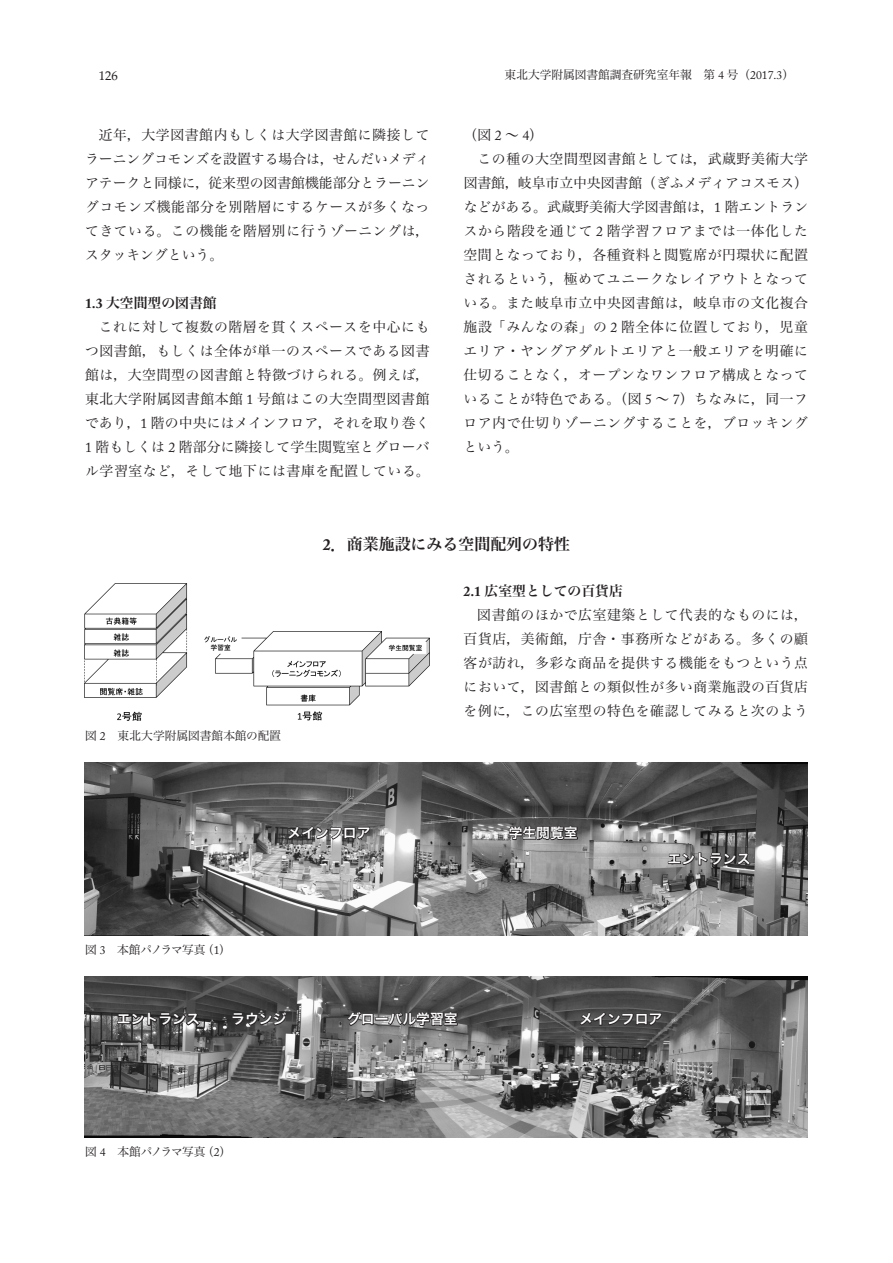
<style>
.page{position:relative;width:893px;height:1263px;background:#fff}
.page>*{position:absolute;margin:0;border:0;box-sizing:border-box;transform-origin:0 0}
.t1{font:15.9px "Hira Min Pro W6";color:#231f20}
.t2{font:13.8px/24px "Hira Min Pro W3";letter-spacing:.04em;color:#231f20;text-align:justify}
.t3{font:13.8px "Hira Kaku Pro W6";color:#fff}
.t4{font:13.8px "Hira Min Pro W3";color:#231f20}
.t5{font:13.8px "Hira Min Pro W3";letter-spacing:.01em;color:#231f20}
.t6{font:13.8px "Hira Min Pro W6";color:#231f20}
.t7{font:12.75px "Palatino Linotype";color:#231f20}
.t8{font:11.7px "Hira Min Pro W3";color:#231f20}
.t9{font:11.7px "Hira Min Pro W3";letter-spacing:-.05em;color:#231f20}
.s1{font-family:"Adobe Caslon Pro"}
.s2{font-family:"Adobe Caslon Pro";font-weight:700}
</style>
<div class="page">
<img style="left:85px;top:584px;width:345px;height:137px">
<img style="left:85px;top:762px;width:723px;height:174px">
<img style="left:85px;top:977px;width:723px;height:160px">
<svg style="left:286px;top:825px;width:86px;height:16px"></svg>
<svg style="left:116px;top:1011px;width:85px;height:16px"></svg>
<svg style="left:667px;top:851px;width:85px;height:16px"></svg>
<svg style="left:345px;top:1010px;width:113px;height:17px;background:#4c4b4b"></svg>
<svg style="left:578px;top:1011px;width:85px;height:16px"></svg>
<svg style="left:231px;top:996px;width:57px;height:31px;background:#3e3d3d"></svg>
<svg style="left:508px;top:825px;width:71px;height:16px"></svg>
<p class="t7" style="left:99px;top:67px;width:21px">126</p>
<p class="t8" style="left:505px;top:65px;width:291px">東北大学附属図書館調査研究室年報　第 <span class="s1">4</span> 号（<span class="s1">2017.3</span>）</p>
<p class="t2" style="left:85px;top:121px;width:346px;text-indent:14px">近年，大学図書館内もしくは大学図書館に隣接してラーニングコモンズを設置する場合は，せんだいメディアテークと同様に，従来型の図書館機能部分とラーニングコモンズ機能部分を別階層にするケースが多くなってきている。この機能を階層別に行うゾーニングは，スタッキングという。</p>
<p class="t6" style="left:85px;top:290px;width:133px"><span class="s2">1.3</span> 大空間型の図書館</p>
<p class="t2" style="left:85px;top:313px;width:346px;text-indent:14px">これに対して複数の階層を貫くスペースを中心にもつ図書館，もしくは全体が単一のスペースである図書館は，大空間型の図書館と特徴づけられる。例えば，東北大学附属図書館本館 <span class="s1">1</span> 号館はこの大空間型図書館であり，<span class="s1">1</span> 階の中央にはメインフロア，それを取り巻く<span class="s1">1</span> 階もしくは <span class="s1">2</span> 階部分に隣接して学生閲覧室とグローバル学習室など，そして地下には書庫を配置している。</p>
<p class="t2" style="left:464px;top:121px;width:81px">（図<span class="s1">2</span>～<span class="s1">4</span>）</p>
<p class="t2" style="left:477px;top:145px;width:332px">この種の大空間型図書館としては，武蔵野美術大学</p>
<p class="t4" style="left:464px;top:171px;width:346px">図書館，岐阜市立中央図書館（ぎふメディアコスモス）</p>
<p class="t5" style="left:464px;top:195px;width:346px">などがある。武蔵野美術大学図書館は，<span class="s1">1</span> 階エントラン</p>
<p class="t2" style="left:464px;top:217px;width:346px">スから階段を通じて <span class="s1">2</span> 階学習フロアまでは一体化した</p>
<p class="t2" style="left:463px;top:241px;width:346px">空間となっており，各種資料と閲覧席が円環状に配置</p>
<p class="t2" style="left:464px;top:265px;width:346px">されるという，極めてユニークなレイアウトとなって</p>
<p class="t2" style="left:464px;top:289px;width:346px">いる。また岐阜市立中央図書館は，岐阜市の文化複合</p>
<p class="t2" style="left:464px;top:313px;width:346px">施設「みんなの森」の <span class="s1">2</span> 階全体に位置しており，児童</p>
<p class="t2" style="left:463px;top:337px;width:346px">エリア・ヤングアダルトエリアと一般エリアを明確に</p>
<p class="t2" style="left:463px;top:361px;width:346px">仕切ることなく，オープンなワンフロア構成となって</p>
<p class="t2" style="left:463px;top:385px;width:346px">いることが特色である。（図 <span class="s1">5</span> ～ <span class="s1">7</span>）ちなみに，同一フ</p>
<p class="t2" style="left:463px;top:409px;width:346px">ロア内で仕切りゾーニングすることを，ブロッキング</p>
<p class="t2" style="left:463px;top:433px;width:57px">という。</p>
<p class="t8" style="left:85px;top:725px;width:197px">図 <span class="s1">2</span> 東北大学附属図書館本館の配置</p>
<p class="t1" style="left:323px;top:530px;width:249px"><span class="s2">2</span>．商業施設にみる空間配列の特性</p>
<p class="t6" style="left:463px;top:578px;width:161px"><span class="s2">2.1</span> 広室型としての百貨店</p>
<p class="t2" style="left:463px;top:601px;width:346px;text-indent:14px">図書館のほかで広室建築として代表的なものには，百貨店，美術館，庁舎・事務所などがある。多くの顧客が訪れ，多彩な商品を提供する機能をもつという点において，図書館との類似性が多い商業施設の百貨店を例に，この広室型の特色を確認してみると次のよう</p>
<p class="t3" style="left:288px;top:820px;width:84px">メインフロア</p>
<p class="t3" style="left:509px;top:820px;width:71px">学生閲覧室</p>
<p class="t3" style="left:668px;top:846px;width:84px">エントランス</p>
<p class="t9" style="left:85px;top:940px;width:147px">図 <span class="s1">3</span> 本館パノラマ写真（<span class="s1">1</span>）</p>
<p class="t3" style="left:117px;top:1006px;width:84px">エントランス</p>
<p class="t3" style="left:231px;top:1006px;width:57px">ラウンジ</p>
<p class="t3" style="left:347px;top:1006px;width:112px">グローバル学習室</p>
<p class="t3" style="left:579px;top:1006px;width:84px">メインフロア</p>
<p class="t9" style="left:85px;top:1141px;width:147px">図 <span class="s1">4</span> 本館パノラマ写真（<span class="s1">2</span>）</p>
</div>
